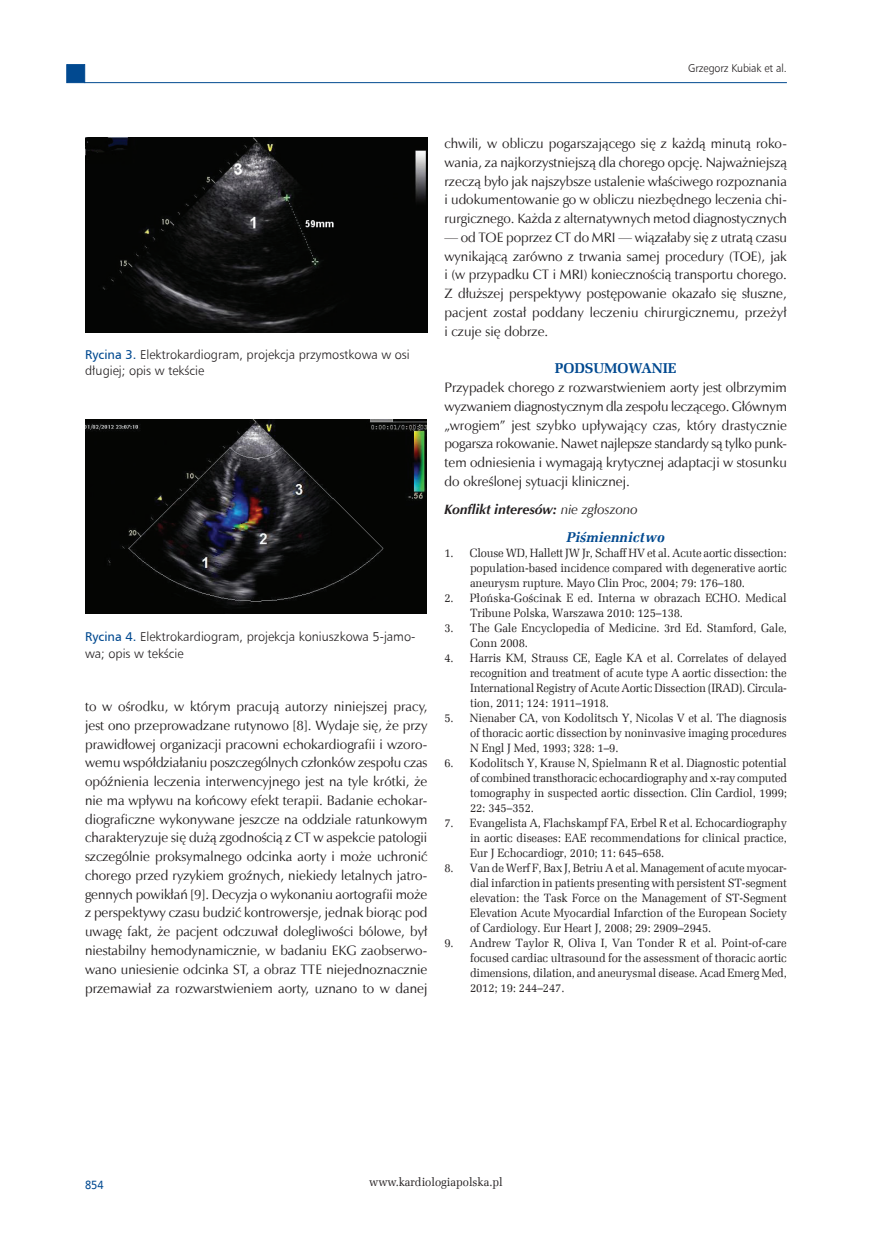
<style>
.page{position:relative;width:872px;height:1234px;background:#fff}
.page>*{position:absolute;margin:0;border:0;box-sizing:border-box;transform-origin:0 0}
._19_Pismiennictwo_ty{font:italic 700 14.25px "Zapf Ellipt EU";color:#014990}
._06_Srodtytul_1{font:700 14.25px "Zapf Ellipt EU";color:#014990}
._09_Tekst_pierwszy_P{font:13.65px/18.8px "Zapf Humnst EU";color:#231f20;text-align:justify}
._18_Konflikt_PL{font:italic 700 13.65px "Zapf Humnst EU";color:#231f20}
._26_Rycina_podpis{font:12.75px/16.5px "Humnst 777 Lt EU";color:#231f20}
.t1{font:12px/15px "Zapf Ellipt EU";letter-spacing:-.01em;color:#231f20;text-align:justify;scale:.95 1}
.t2{font:12px "Humnst 777 EU";color:#014990;scale:.9 1}
.t3{font:11.25px "Humnst 777 Lt EU";letter-spacing:-.01em;color:#231f20;scale:.95 1}
.s1{font-family:"Humnst 777 EU";color:#014990}
.s2{font-weight:400}
</style>
<div class="page">
<hr style="left:85px;top:82px;width:702px;height:1px;background:#014990">
<div style="left:66px;top:64px;width:19px;height:19px;background:#014990;border:1px solid #014990"></div>
<img style="left:85px;top:138px;width:342px;height:194px">
<img style="left:85px;top:419px;width:341px;height:194px">
<p class="t3" style="left:688px;top:61px;width:105px">Grzegorz Kubiak et al.</p>
<p class="_26_Rycina_podpis" style="left:85px;top:346px;width:326px"><span class="s1">Rycina 3.</span> Elektrokardiogram, projekcja przymostkowa w osi długiej; opis w tekście</p>
<p class="_26_Rycina_podpis" style="left:85px;top:628px;width:332px"><span class="s1">Rycina 4.</span> Elektrokardiogram, projekcja koniuszkowa 5-jamo&shy;wa; opis w tekście</p>
<p class="_09_Tekst_pierwszy_P" style="left:85px;top:696px;width:344px">to w ośrodku, w którym pracują autorzy niniejszej pracy, jest ono przeprowadzane rutynowo [8]. Wydaje się, że przy prawidłowej organizacji pracowni echokardiografii i wzoro&shy;wemu współdziałaniu poszczególnych członków zespołu czas opóźnienia leczenia interwencyjnego jest na tyle krótki, że nie ma wpływu na końcowy efekt terapii. Badanie echokar&shy;diograficzne wykonywane jeszcze na oddziale ratunkowym charakteryzuje się dużą zgodnością z CT w aspekcie patologii szczególnie proksymalnego odcinka aorty i może uchronić chorego przed ryzykiem groźnych, niekiedy letalnych jatro&shy;gennych powikłań [9]. Decyzja o wykonaniu aortografii może z perspektywy czasu budzić kontrowersje, jednak biorąc pod uwagę fakt, że pacjent odczuwał dolegliwości bólowe, był niestabilny hemodynamicznie, w badaniu EKG zaobserwo&shy;wano uniesienie odcinka ST, a obraz TTE niejednoznacznie przemawiał za rozwarstwieniem aorty, uznano to w danej</p>
<p class="_09_Tekst_pierwszy_P" style="left:444px;top:134px;width:344px">chwili, w obliczu pogarszającego się z każdą minutą roko&shy;wania, za najkorzystniejszą dla chorego opcję. Najważniejszą rzeczą było jak najszybsze ustalenie właściwego rozpoznania i udokumentowanie go w obliczu niezbędnego leczenia chi&shy;rurgicznego. Każda z alternatywnych metod diagnostycznych</p>
<p class="_09_Tekst_pierwszy_P" style="left:444px;top:228px;width:344px">— od TOE poprzez CT do MRI — wiązałaby się z utratą czasu wynikającą zarówno z trwania samej procedury (TOE), jak i (w przypadku CT i MRI) koniecznością transportu chorego.<br>Z dłuższej perspektywy postępowanie okazało się słuszne, pacjent został poddany leczeniu chirurgicznemu, przeżył i czuje się dobrze.</p>
<p class="_06_Srodtytul_1" style="left:555px;top:359px;width:123px">PODSUMOWANIE</p>
<p class="_09_Tekst_pierwszy_P" style="left:444px;top:378px;width:344px">Przypadek chorego z rozwarstwieniem aorty jest olbrzymim wyzwaniem diagnostycznym dla zespołu leczącego. Głównym „wrogiem” jest szybko upływający czas, który drastycznie pogarsza rokowanie. Nawet najlepsze standardy są tylko punk&shy;tem odniesienia i wymagają krytycznej adaptacji w stosunku do określonej sytuacji klinicznej.</p>
<p class="_18_Konflikt_PL" style="left:444px;top:501px;width:195px">Konflikt interesów: <span class="s2">nie zgłoszono</span></p>
<p class="_19_Pismiennictwo_ty" style="left:566px;top:528px;width:100px">Piśmiennictwo</p>
<p class="t1" style="left:470px;top:545px;width:335px;text-indent:-26px">1. Clouse WD, Hallett JW Jr, Schaff HV et al. Acute aortic dissection: population-based incidence compared with degenerative aortic aneurysm rupture. Mayo Clin Proc, 2004; 79: 176–180.</p>
<p class="t1" style="left:470px;top:590px;width:335px;text-indent:-26px">2. Płońska-Gościnak E ed. Interna w obrazach ECHO. Medical<br>Tribune Polska, Warszawa 2010: 125–138.</p>
<p class="t1" style="left:470px;top:620px;width:335px;text-indent:-26px">3. The Gale Encyclopedia of Medicine. 3rd Ed. Stamford, Gale,<br>Conn 2008.</p>
<p class="t1" style="left:470px;top:650px;width:335px;text-indent:-26px">4. Harris KM, Strauss CE, Eagle KA et al. Correlates of delayed recognition and treatment of acute type A aortic dissection: the International Registry of Acute Aortic Dissection (IRAD). Circula&shy;tion, 2011; 124: 1911–1918.</p>
<p class="t1" style="left:470px;top:710px;width:335px;text-indent:-26px">5. Nienaber CA, von Kodolitsch Y, Nicolas V et al. The diagnosis of thoracic aortic dissection by noninvasive imaging procedures N Engl J Med, 1993; 328: 1–9.</p>
<p class="t1" style="left:470px;top:755px;width:335px;text-indent:-26px">6. Kodolitsch Y, Krause N, Spielmann R et al. Diagnostic potential of combined transthoracic echocardiography and x-ray computed tomography in suspected aortic dissection. Clin Cardiol, 1999; 22: 345–352.</p>
<p class="t1" style="left:470px;top:815px;width:335px;text-indent:-26px">7. Evangelista A, Flachskampf FA, Erbel R et al. Echocardiography in aortic diseases: EAE recommendations for clinical practice, Eur J Echocardiogr, 2010; 11: 645–658.</p>
<p class="t1" style="left:470px;top:860px;width:335px;text-indent:-26px">8. Van de Werf F, Bax J, Betriu A et al. Management of acute myocar&shy;dial infarction in patients presenting with persistent ST-segment elevation: the Task Force on the Management of ST-Segment Elevation Acute Myocardial Infarction of the European Society of Cardiology. Eur Heart J, 2008; 29: 2909–2945.</p>
<p class="t1" style="left:470px;top:935px;width:335px;text-indent:-26px">9. Andrew Taylor R, Oliva I, Van Tonder R et al. Point-of-care focused cardiac ultrasound for the assessment of thoracic aortic dimensions, dilation, and aneurysmal disease. Acad Emerg Med, 2012; 19: 244–247.</p>
<p class="t2" style="left:85px;top:1176px;width:22px">854</p>
<p class="t1" style="left:369px;top:1173px;width:142px">www.kardiologiapolska.pl</p>
</div>
